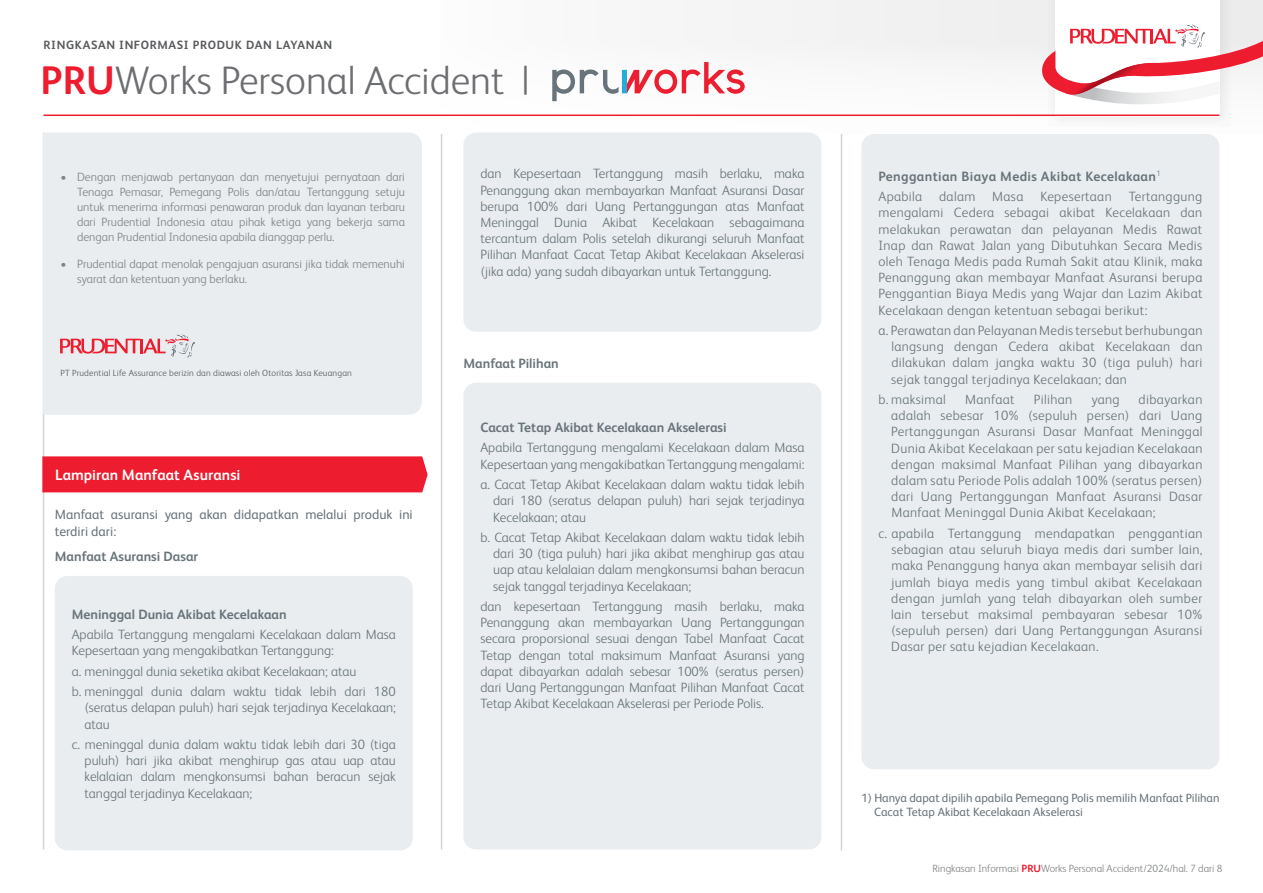
<style>
.page{position:relative;width:1263px;height:893px;background:#fff}
.page>*{position:absolute;margin:0;border:0;box-sizing:border-box;transform-origin:0 0}
.t1{font:300 39.9px "FS Albert Pro";color:#6d6e71}
.t2{font:700 15px "FS Albert Pro";letter-spacing:.005em;color:#fff}
.t3{font:300 13.5px/16.2px "FS Albert Pro";color:#68737a;text-align:justify}
.t4{font:700 13.5px "FS Albert Pro";color:#68737a}
.t5{font:13.5px/16.2px "FS Albert Pro";color:#68737a}
.t6{font:700 13.5px/20.4px "FS Albert Pro";letter-spacing:.025em;color:#68737a}
.t7{font:300 13.5px "FS Albert Pro";letter-spacing:.025em;color:#68737a}
.t8{font:300 12px/15px "FS Albert Pro";color:#808285;text-align:justify}
.t9{font:12px/14.4px "FS Albert Pro";color:#68737a}
.t10{font:700 12px "FS Albert Pro";letter-spacing:.05em;color:#58595b}
.t11{font:300 10.5px "FS Albert Pro";color:#808285}
.t12{font:300 9px "FS Albert Pro";letter-spacing:.02em;color:#58595b}
.s1{font-weight:700;color:#ed1c2e}
.s2{font-weight:300}
</style>
<div class="page">
<div style="left:441px;top:0;width:822px;height:134px;background:#f9f9f9"></div>
<svg style="left:1048px;top:0;width:182px;height:115px"></svg>
<div style="left:1055px;top:0;width:165px;height:116px;background:#fff"></div>
<svg style="left:1042px;top:25px;width:221px;height:79px"></svg>
<hr style="left:441px;top:134px;width:1px;height:715px;background:#d1d3d4">
<hr style="left:43px;top:133px;width:1px;height:716px;background:#d1d3d4">
<hr style="left:841px;top:134px;width:1px;height:716px;background:#d1d3d4">
<hr style="left:44px;top:115px;width:1175px;height:1px;background:#ed1c2e">
<svg style="left:552px;top:62px;width:193px;height:39px"></svg>
<div style="left:42px;top:456px;width:386px;height:36px;background:#ed1c2e"></div>
<div style="left:55px;top:576px;width:358px;height:274px;background:#e9edef;border-radius:13px"></div>
<div style="left:463px;top:383px;width:358px;height:466px;background:#e9edef;border-radius:13px"></div>
<div style="left:463px;top:133px;width:358px;height:199px;background:#e9edef;border-radius:13px"></div>
<div style="left:861px;top:134px;width:358px;height:635px;background:#e9edef;border-radius:13px"></div>
<div style="left:43px;top:133px;width:379px;height:282px;background:#e9edef"></div>
<svg style="left:60px;top:334px;width:135px;height:24px;background:#e7bac0"></svg>
<p class="t10" style="left:44px;top:37px;width:290px">RINGKASAN INFORMASI PRODUK DAN LAYANAN</p>
<h1 class="t1" style="left:41px;top:53px;width:490px"><span class="s1">PRU</span>Works Personal Accident |</h1>
<p class="t8" style="left:77px;top:168px;width:329px;text-indent:-17px">• Dengan menjawab pertanyaan dan menyetujui pernyataan dari Tenaga Pemasar, Pemegang Polis dan/atau Tertanggung setuju untuk menerima informasi penawaran produk dan layanan terbaru dari Prudential Indonesia atau pihak ketiga yang bekerja sama dengan Prudential Indonesia apabila dianggap perlu.</p>
<p class="t8" style="left:77px;top:256px;width:329px;text-indent:-17px">• Prudential dapat menolak pengajuan asuransi jika tidak memenuhi syarat dan ketentuan yang berlaku.</p>
<p class="t12" style="left:61px;top:367px;width:293px">PT Prudential Life Assurance berizin dan diawasi oleh Otoritas Jasa Keuangan</p>
<p class="t2" style="left:55px;top:464px;width:187px">Lampiran Manfaat Asuransi</p>
<p class="t5" style="left:55px;top:506px;width:359px">Manfaat asuransi yang akan didapatkan melalui produk ini terdiri dari:</p>
<p class="t4" style="left:55px;top:547px;width:145px">Manfaat Asuransi Dasar</p>
<p class="t4" style="left:72px;top:604px;width:216px">Meninggal Dunia Akibat Kecelakaan</p>
<p class="t3" style="left:72px;top:625px;width:326px">Apabila Tertanggung mengalami Kecelakaan dalam Masa<br>Kepesertaan yang mengakibatkan Tertanggung:</p>
<p class="t3" style="left:72px;top:660px;width:325px;line-height:20.4px">a. meninggal dunia seketika akibat Kecelakaan; atau<br>b. meninggal dunia dalam waktu tidak lebih dari 180</p>
<p class="t3" style="left:85px;top:699px;width:313px">(seratus delapan puluh) hari sejak terjadinya Kecelakaan; atau</p>
<p class="t3" style="left:85px;top:735px;width:313px;text-indent:-13px">c. meninggal dunia dalam waktu tidak lebih dari 30 (tiga puluh) hari jika akibat menghirup gas atau uap atau kelalaian dalam mengkonsumsi bahan beracun sejak tanggal terjadinya Kecelakaan;</p>
<p class="t3" style="left:480px;top:165px;width:326px">dan Kepesertaan Tertanggung masih berlaku, maka Penanggung akan membayarkan Manfaat Asuransi Dasar berupa 100% dari Uang Pertanggungan atas Manfaat Meninggal Dunia Akibat Kecelakaan sebagaimana tercantum dalam Polis setelah dikurangi seluruh Manfaat Pilihan Manfaat Cacat Tetap Akibat Kecelakaan Akselerasi (jika ada) yang sudah dibayarkan untuk Tertanggung.</p>
<p class="t6" style="left:878px;top:165px;width:284px">Penggantian Biaya Medis Akibat Kecelakaan<sup>1<br></sup><span class="s2">Apabila</span></p>
<p class="t3" style="left:939px;top:188px;width:38px">dalam</p>
<p class="t3" style="left:992px;top:188px;width:33px">Masa</p>
<p class="t7" style="left:1040px;top:187px;width:73px">Kepesertaan</p>
<p class="t3" style="left:878px;top:188px;width:325px;text-indent:250px">Tertanggung mengalami Cedera sebagai akibat Kecelakaan dan melakukan perawatan dan pelayanan Medis Rawat Inap dan Rawat Jalan yang Dibutuhkan Secara Medis oleh Tenaga Medis pada Rumah Sakit atau Klinik, maka Penanggung akan membayar Manfaat Asuransi berupa Penggantian Biaya Medis yang Wajar dan Lazim Akibat Kecelakaan dengan ketentuan sebagai berikut:</p>
<p class="t3" style="left:891px;top:321px;width:313px;text-indent:-13px">a. Perawatan dan Pelayanan Medistersebut berhubungan langsung dengan Cedera akibat Kecelakaan dan dilakukan dalam jangka waktu 30 (tiga puluh) hari sejak tanggal terjadinya Kecelakaan; dan</p>
<p class="t7" style="left:878px;top:390px;width:69px">b. maksimal</p>
<p class="t7" style="left:965px;top:390px;width:51px">Manfaat</p>
<p class="t7" style="left:1034px;top:390px;width:40px">Pilihan</p>
<p class="t3" style="left:1091px;top:390px;width:30px">yang</p>
<p class="t4" style="left:463px;top:353px;width:97px">Manfaat Pilihan</p>
<p class="t3" style="left:891px;top:390px;width:313px;text-indent:247px">dibayarkan adalah sebesar 10% (sepuluh persen) dari Uang Pertanggungan Asuransi Dasar Manfaat Meninggal Dunia Akibat Kecelakaan per satu kejadian Kecelakaan dengan maksimal Manfaat Pilihan yang dibayarkan dalam satu Periode Polis adalah 100% (seratus persen) dari Uang Pertanggungan Manfaat Asuransi Dasar Manfaat Meninggal Dunia Akibat Kecelakaan;</p>
<p class="t3" style="left:891px;top:524px;width:313px;text-indent:-13px">c. apabila Tertanggung mendapatkan penggantian sebagian atau seluruh biaya medis dari sumber lain, maka Penanggung hanya akan membayar selisih dari jumlah biaya medis yang timbul akibat Kecelakaan dengan jumlah yang telah dibayarkan oleh sumber lain tersebut maksimal pembayaran sebesar 10% (sepuluh persen) dari Uang Pertanggungan Asuransi Dasar per satu kejadian Kecelakaan.</p>
<p class="t4" style="left:480px;top:418px;width:248px">Cacat Tetap Akibat Kecelakaan Akselerasi</p>
<p class="t3" style="left:480px;top:439px;width:326px">Apabila Tertanggung mengalami Kecelakaan dalam Masa<br>Kepesertaan yang mengakibatkan Tertanggung mengalami:</p>
<p class="t3" style="left:493px;top:476px;width:313px;text-indent:-13px">a. Cacat Tetap Akibat Kecelakaan dalam waktu tidak lebih dari 180 (seratus delapan puluh) hari sejak terjadinya Kecelakaan; atau</p>
<p class="t3" style="left:493px;top:528px;width:313px;text-indent:-13px">b. Cacat Tetap Akibat Kecelakaan dalam waktu tidak lebih dari 30 (tiga puluh) hari jika akibat menghirup gas atau uap atau kelalaian dalam mengkonsumsi bahan beracun sejak tanggal terjadinya Kecelakaan;</p>
<p class="t3" style="left:480px;top:597px;width:326px">dan kepesertaan Tertanggung masih berlaku, maka Penanggung akan membayarkan Uang Pertanggungan secara proporsional sesuai dengan Tabel Manfaat Cacat Tetap dengan total maksimum Manfaat Asuransi yang dapat dibayarkan adalah sebesar 100% (seratus persen) dari Uang Pertanggungan Manfaat Pilihan Manfaat Cacat Tetap Akibat Kecelakaan Akselerasi per Periode Polis.</p>
<p class="t9" style="left:874px;top:790px;width:347px;text-indent:-13px">1) Hanya dapat dipilih apabila Pemegang Polis memilih Manfaat Pilihan<br>Cacat Tetap Akibat Kecelakaan Akselerasi</p>
<p class="t11" style="left:932px;top:861px;width:292px">Ringkasan Informasi <span class="s1">PRU</span>Works Personal Accident/2024/hal. 7 dari 8</p>
</div>
